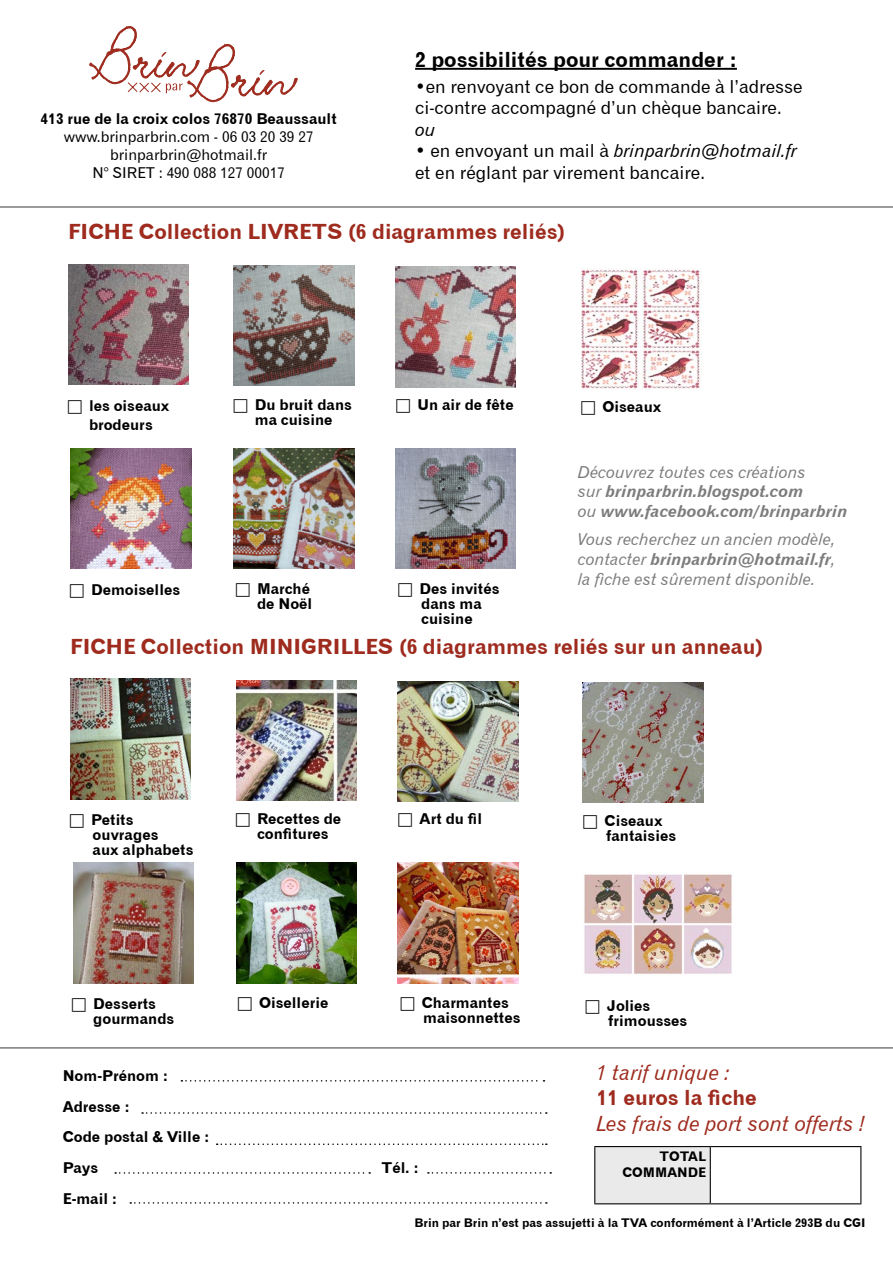
<style>
.page{position:relative;width:893px;height:1263px;background:#fff}
.page>*{position:absolute;margin:0;border:0;box-sizing:border-box;transform-origin:0 0}
.t1{font:21px "Gothic 720 BT Bold B";color:#9e2b1e}
.t2{font:21px "Gothic 720 BT Italic B";color:#9e2b1e}
.t3{font:21px "Gothic 720 BT Bold B";color:#000}
.t4{font:18px/21.6px "Gothic 720 BT Roman B";color:#000}
.t5{font:18px "Gothic 720 BT Italic B";color:#000}
.t6{font:16.5px "Gothic 720 BT Bold Italic B";color:#7c7c7c}
.t7{font:16.5px "Gothic 720 BT Italic B";color:#7c7c7c}
.t8{font:15px/15px "Gothic 720 BT Bold B";color:#000}
.t9{font:15px "Gothic 720 BT Roman B";color:#000}
.t10{font:13.2px "Gothic 720 BT Bold B";color:#000}
.t11{font:12px "Gothic 720 BT Bold B";color:#000}
.s1{font-family:"Gothic 720 BT Italic B"}
</style>
<div class="page">
<svg style="left:89px;top:26px;width:208px;height:76px"></svg>
<hr style="left:415px;top:68px;width:322px;height:2px;background:#000">
<svg style="left:181px;top:1080px;width:363px;height:1px"></svg>
<svg style="left:142px;top:1112px;width:405px;height:2px"></svg>
<svg style="left:217px;top:1143px;width:330px;height:2px"></svg>
<svg style="left:115px;top:1172px;width:255px;height:2px"></svg>
<svg style="left:130px;top:1202px;width:417px;height:2px"></svg>
<svg style="left:428px;top:1172px;width:123px;height:1px"></svg>
<div style="left:595px;top:1146px;width:115px;height:58px;background:#eaeaea"></div>
<hr style="left:594px;top:1146px;width:116px;height:1px;background:#000">
<hr style="left:594px;top:1147px;width:1px;height:56px;background:#000">
<hr style="left:710px;top:1146px;width:151px;height:1px;background:#000">
<hr style="left:710px;top:1147px;width:1px;height:56px;background:#000">
<hr style="left:860px;top:1147px;width:1px;height:56px;background:#000">
<hr style="left:594px;top:1203px;width:116px;height:1px;background:#000">
<hr style="left:710px;top:1203px;width:151px;height:1px;background:#000">
<img style="left:68px;top:264px;width:120px;height:120px">
<img style="left:395px;top:267px;width:121px;height:120px">
<img style="left:234px;top:265px;width:120px;height:121px">
<img style="left:71px;top:448px;width:120px;height:121px">
<img style="left:234px;top:448px;width:120px;height:121px">
<img style="left:395px;top:448px;width:121px;height:121px">
<img style="left:581px;top:270px;width:121px;height:119px">
<img style="left:70px;top:679px;width:121px;height:120px">
<img style="left:398px;top:681px;width:120px;height:121px">
<img style="left:236px;top:680px;width:120px;height:120px">
<img style="left:73px;top:863px;width:120px;height:120px">
<img style="left:236px;top:863px;width:120px;height:120px">
<img style="left:398px;top:863px;width:120px;height:120px">
<img style="left:583px;top:682px;width:120px;height:121px">
<img style="left:584px;top:872px;width:148px;height:102px">
<hr style="left:0;top:1047px;width:893px;height:2px;background:#7c7c7c">
<hr style="left:0;top:206px;width:893px;height:2px;background:#7c7c7c">
<p class="t8" style="left:41px;top:111px;width:298px">413 rue de la croix colos 76870 Beaussault</p>
<p class="t9" style="left:64px;top:128px;width:251px">www.brinparbrin.com - 06 03 20 39 27</p>
<p class="t9" style="left:110px;top:146px;width:159px">brinparbrin@hotmail.fr</p>
<p class="t9" style="left:92px;top:164px;width:194px">N° SIRET : 490 088 127 00017</p>
<p class="t3" style="left:415px;top:47px;width:323px">2 possibilités pour commander :</p>
<p class="t4" style="left:415px;top:75px;width:389px">•en renvoyant ce bon de commande à l’adresse ci-contre accompagné d’un chèque bancaire.</p>
<p class="t5" style="left:415px;top:118px;width:22px">ou</p>
<p class="t4" style="left:415px;top:140px;width:383px">• en envoyant un mail à <span class="s1">brinparbrin@hotmail.fr </span>et en réglant par virement bancaire.</p>
<p class="t1" style="left:68px;top:219px;width:499px">FICHE Collection LIVRETS (6 diagrammes reliés)</p>
<p class="t8" style="left:89px;top:398px;width:82px">les oiseaux</p>
<p class="t8" style="left:89px;top:417px;width:65px">brodeurs</p>
<p class="t8" style="left:255px;top:397px;width:99px">Du bruit dans ma cuisine</p>
<p class="t8" style="left:417px;top:397px;width:98px">Un air de fête</p>
<p class="t8" style="left:602px;top:399px;width:60px">Oiseaux</p>
<p class="t7" style="left:578px;top:462px;width:229px">Découvrez toutes ces créations</p>
<p class="t6" style="left:578px;top:481px;width:227px"><span class="s1">sur</span> brinparbrin.blogspot.com</p>
<p class="t6" style="left:578px;top:501px;width:271px"><span class="s1">ou</span> www.facebook.com/brinparbrin</p>
<p class="t7" style="left:578px;top:529px;width:259px">Vous recherchez un ancien modèle,</p>
<p class="t6" style="left:578px;top:549px;width:259px"><span class="s1">contacter</span> brinparbrin@hotmail.fr<span class="s1">,</span></p>
<p class="t7" style="left:578px;top:569px;width:239px">la fiche est sûrement disponible.</p>
<p class="t8" style="left:91px;top:582px;width:90px">Demoiselles</p>
<p class="t8" style="left:257px;top:580px;width:57px">Marché de Noël</p>
<p class="t8" style="left:420px;top:581px;width:81px">Des invités dans ma</p>
<p class="t8" style="left:421px;top:611px;width:53px">cuisine</p>
<p class="t1" style="left:70px;top:633px;width:695px">FICHE Collection MINIGRILLES (6 diagrammes reliés sur un anneau)</p>
<p class="t8" style="left:91px;top:812px;width:69px">Petits ouvrages</p>
<p class="t8" style="left:93px;top:842px;width:102px">aux alphabets</p>
<p class="t8" style="left:257px;top:811px;width:86px">Recettes de confitures</p>
<p class="t8" style="left:420px;top:811px;width:64px">Art du fil</p>
<p class="t8" style="left:605px;top:813px;width:73px">Ciseaux fantaisies</p>
<p class="t8" style="left:93px;top:996px;width:83px">Desserts gourmands</p>
<p class="t8" style="left:259px;top:995px;width:71px">Oisellerie</p>
<p class="t8" style="left:422px;top:995px;width:100px">Charmantes maisonnettes</p>
<p class="t8" style="left:607px;top:998px;width:82px">Jolies frimousses</p>
<p class="t8" style="left:63px;top:1068px;width:107px">Nom-Prénom :</p>
<p class="t8" style="left:63px;top:1099px;width:69px">Adresse :</p>
<p class="t8" style="left:63px;top:1129px;width:148px">Code postal &amp; Ville :</p>
<p class="t8" style="left:63px;top:1160px;width:37px">Pays</p>
<p class="t8" style="left:63px;top:1191px;width:56px">E-mail :</p>
<p class="t8" style="left:382px;top:1160px;width:39px">Tél. :</p>
<p class="t2" style="left:596px;top:1060px;width:135px">1 tarif unique :</p>
<p class="t1" style="left:596px;top:1085px;width:162px">11 euros la fiche</p>
<p class="t2" style="left:596px;top:1110px;width:270px">Les frais de port sont offerts !</p>
<p class="t10" style="left:659px;top:1148px;width:48px">TOTAL</p>
<p class="t10" style="left:622px;top:1164px;width:85px">COMMANDE</p>
<p class="t11" style="left:415px;top:1215px;width:452px">Brin par Brin n’est pas assujetti à la TVA conformément à l’Article 293B du CGI</p>
</div>
